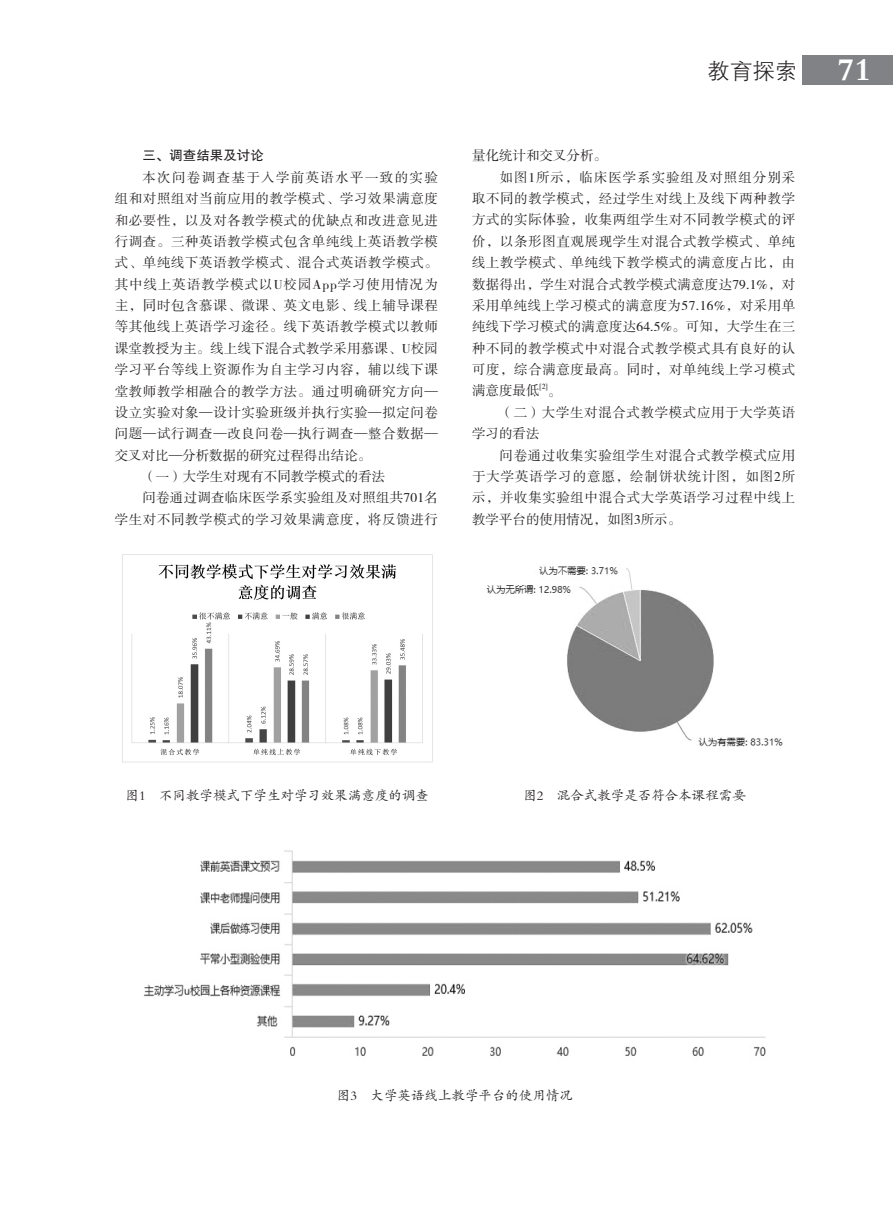
<style>
.page{position:relative;width:893px;height:1212px;background:#fff}
.page>*{position:absolute;margin:0;border:0;box-sizing:border-box;transform-origin:0 0}
.t1{font:22.5px "FZXH1 K GBK1 0";color:#231f20}
.t2{font:13.5px "FZSSK GBK1 0";letter-spacing:.045em;color:#231f20}
.t3{font:13.5px "FZSSK GBK1 0";color:#231f20}
.t4{font:13.5px "FZKTK GBK1 0";color:#231f20}
.t5{font:13.5px "FZSSK GBK1 0";letter-spacing:.015em;color:#231f20}
.t6{font:13.5px "FZSSK GBK1 0";letter-spacing:.07em;color:#231f20}
.t7{font:13.5px "FZSSK GBK1 0";letter-spacing:.01em;color:#231f20}
.t8{font:13.5px "FZSSK GBK1 0";letter-spacing:.02em;color:#231f20}
.t9{font:13.5px "FZSSK GBK1 0";letter-spacing:.065em;color:#231f20}
.t10{font:13.5px "FZSSK GBK1 0";letter-spacing:.1em;color:#231f20}
.t11{font:13.5px "FZHTK GBK1 0";color:#231f20}
.t12{font:7.8px "FZSSK GBK1 0";color:#231f20}
.s1{font-family:"FZDBSK GBK1 0";font-size:33px;color:#fff}
</style>
<div class="page">
<div style="left:803px;top:55px;width:90px;height:30px;background:#808285"></div>
<img style="left:143px;top:850px;width:623px;height:206px">
<img style="left:122px;top:554px;width:311px;height:209px">
<img style="left:486px;top:566px;width:297px;height:181px">
<p class="t11" style="left:142px;top:148px;width:123px">三、调查结果及讨论</p>
<p class="t10" style="left:142px;top:170px;width:297px">本次问卷调查基于入学前英语水平一致的实验</p>
<p class="t2" style="left:115px;top:192px;width:325px">组和对照组对当前应用的教学模式、学习效果满意度</p>
<p class="t2" style="left:115px;top:213px;width:325px">和必要性，以及对各教学模式的优缺点和改进意见进</p>
<p class="t2" style="left:115px;top:234px;width:325px">行调查。三种英语教学模式包含单纯线上英语教学模</p>
<p class="t2" style="left:115px;top:256px;width:325px">式、单纯线下英语教学模式、混合式英语教学模式。</p>
<p class="t6" style="left:115px;top:277px;width:325px">其中线上英语教学模式以U校园App学习使用情况为</p>
<p class="t2" style="left:115px;top:298px;width:325px">主，同时包含慕课、微课、英文电影、线上辅导课程</p>
<p class="t2" style="left:115px;top:320px;width:325px">等其他线上英语学习途径。线下英语教学模式以教师</p>
<p class="t7" style="left:115px;top:341px;width:325px">课堂教授为主。线上线下混合式教学采用慕课、U校园</p>
<p class="t2" style="left:115px;top:362px;width:325px">学习平台等线上资源作为自主学习内容，辅以线下课</p>
<p class="t2" style="left:115px;top:384px;width:325px">堂教师教学相融合的教学方法。通过明确研究方向—</p>
<p class="t2" style="left:115px;top:405px;width:325px">设立实验对象—设计实验班级并执行实验—拟定问卷</p>
<p class="t2" style="left:115px;top:427px;width:325px">问题—试行调查—改良问卷—执行调查—整合数据—</p>
<p class="t3" style="left:115px;top:448px;width:258px">交叉对比—分析数据的研究过程得出结论。</p>
<p class="t3" style="left:142px;top:469px;width:244px">（一）大学生对现有不同教学模式的看法</p>
<p class="t8" style="left:142px;top:491px;width:297px">问卷通过调查临床医学系实验组及对照组共701名</p>
<p class="t2" style="left:115px;top:512px;width:325px">学生对不同教学模式的学习效果满意度，将反馈进行</p>
<h1 class="t1" style="left:707px;top:59px;width:165px">教育探索 <span class="s1">71</span></h1>
<p class="t3" style="left:472px;top:149px;width:136px">量化统计和交叉分析。</p>
<p class="t6" style="left:500px;top:170px;width:297px">如图1所示，临床医学系实验组及对照组分别采</p>
<p class="t2" style="left:472px;top:191px;width:325px">取不同的教学模式，经过学生对线上及线下两种教学</p>
<p class="t2" style="left:472px;top:213px;width:325px">方式的实际体验，收集两组学生对不同教学模式的评</p>
<p class="t2" style="left:472px;top:234px;width:325px">价，以条形图直观展现学生对混合式教学模式、单纯</p>
<p class="t2" style="left:472px;top:256px;width:325px">线上教学模式、单纯线下教学模式的满意度占比，由</p>
<p class="t5" style="left:472px;top:277px;width:325px">数据得出，学生对混合式教学模式满意度达79.1%，对</p>
<p class="t2" style="left:472px;top:298px;width:325px">采用单纯线上学习模式的满意度为57.16%，对采用单</p>
<p class="t5" style="left:472px;top:320px;width:325px">纯线下学习模式的满意度达64.5%。可知，大学生在三</p>
<p class="t2" style="left:472px;top:341px;width:325px">种不同的教学模式中对混合式教学模式具有良好的认</p>
<p class="t2" style="left:472px;top:362px;width:325px">可度，综合满意度最高。同时，对单纯线上学习模式</p>
<p class="t2" style="left:472px;top:384px;width:69px">满意度最低</p>
<p class="t12" style="left:539px;top:382px;width:10px">[2]</p>
<p class="t2" style="left:548px;top:384px;width:15px">。</p>
<p class="t2" style="left:500px;top:405px;width:297px">（二）大学生对混合式教学模式应用于大学英语</p>
<p class="t2" style="left:472px;top:427px;width:69px">学习的看法</p>
<p class="t2" style="left:500px;top:448px;width:297px">问卷通过收集实验组学生对混合式教学模式应用</p>
<p class="t9" style="left:472px;top:469px;width:325px">于大学英语学习的意愿，绘制饼状统计图，如图2所</p>
<p class="t2" style="left:472px;top:491px;width:325px">示，并收集实验组中混合式大学英语学习过程中线上</p>
<p class="t3" style="left:472px;top:512px;width:211px">教学平台的使用情况，如图3所示。</p>
<p class="t4" style="left:125px;top:788px;width:305px">图1　不同教学模式下学生对学习效果满意度的调查</p>
<p class="t4" style="left:523px;top:788px;width:224px">图2　混合式教学是否符合本课程需要</p>
<p class="t4" style="left:337px;top:1088px;width:238px">图3　大学英语线上教学平台的使用情况</p>
</div>
